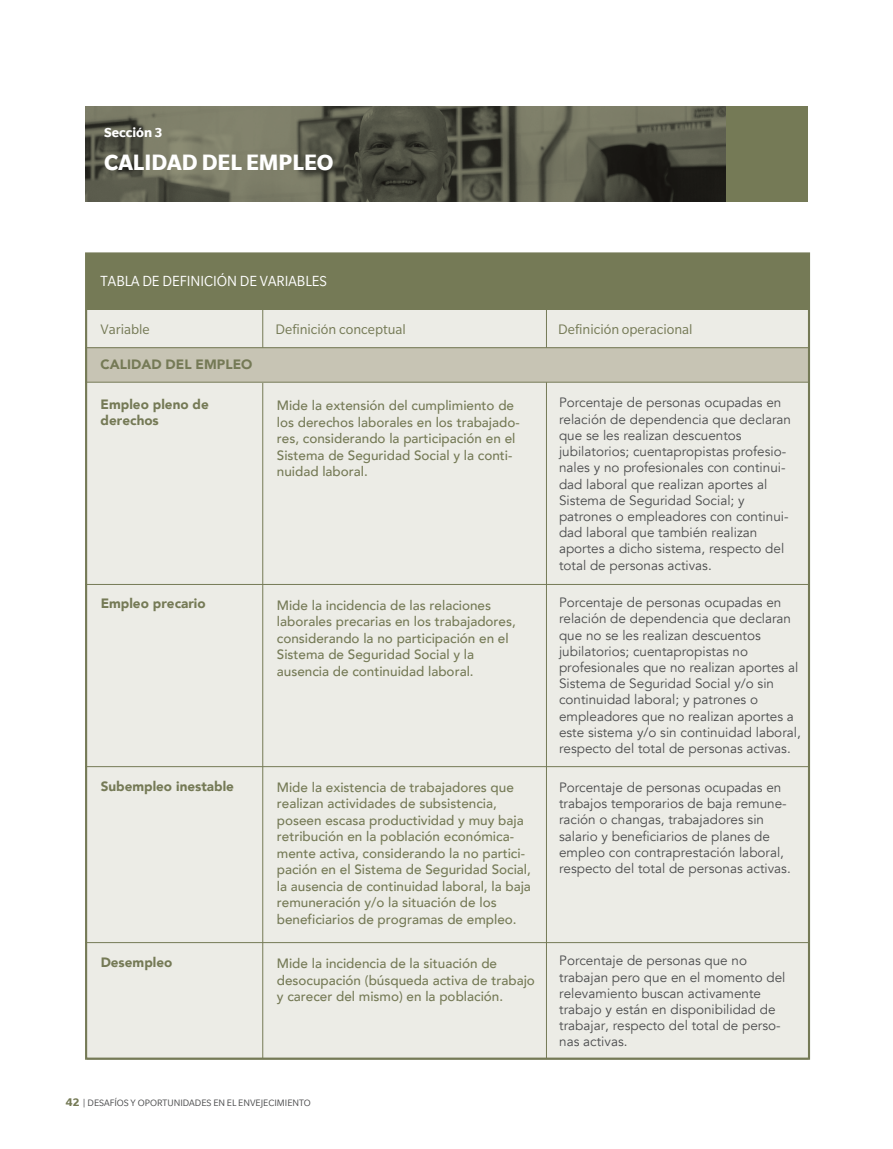
<style>
.page{position:relative;width:893px;height:1149px;background:#fff}
.page>*{position:absolute;margin:0;border:0;box-sizing:border-box;transform-origin:0 0}
.bloque-texto{font:700 24px "Slate";color:#fff}
.t1{font:15.75px "Slate";color:#fff;scale:.95 1}
.t2{font:15px "Slate Std";color:#757a56}
.bloque-texto-2{font:700 14.25px "Slate";color:#fff}
.t3{font:13.5px/16.2px "Avenir";color:#4b4c4d}
.t4{font:500 13.5px/16.5px "Avenir";color:#757a56}
.t5{font:900 13.5px/16.2px "Avenir";color:#757a56}
.t6{font:10.05px "Slate";color:#4b4c4d}
.s1{font-weight:700;font-size:12px;color:#757a56}
.s2{font-size:10.5px}
</style>
<div class="page">
<svg style="left:85px;top:106px;width:641px;height:96px;background:#5a5b4c"></svg>
<div style="left:726px;top:106px;width:82px;height:96px;background:#757a56"></div>
<div style="left:86px;top:253px;width:723px;height:805px;background:#ecece6"></div>
<div style="left:85px;top:347px;width:725px;height:35px;background:#c7c4b4"></div>
<div style="left:87px;top:254px;width:721px;height:55px;background:#757a56"></div>
<hr style="left:546px;top:307px;width:1px;height:40px;background:#757a56">
<hr style="left:262px;top:307px;width:1px;height:40px;background:#757a56">
<hr style="left:546px;top:382px;width:1px;height:676px;background:#757a56">
<hr style="left:262px;top:383px;width:1px;height:675px;background:#757a56">
<hr style="left:87px;top:1057px;width:721px;height:2px;background:#757a56">
<hr style="left:85px;top:347px;width:725px;height:1px;background:#757a56">
<hr style="left:85px;top:382px;width:725px;height:1px;background:#757a56">
<hr style="left:85px;top:766px;width:725px;height:1px;background:#757a56">
<hr style="left:85px;top:941px;width:725px;height:1px;background:#757a56">
<hr style="left:85px;top:584px;width:725px;height:1px;background:#757a56">
<p class="bloque-texto-2" style="left:104px;top:125px;width:60px">Sección 3</p>
<p class="bloque-texto" style="left:104px;top:149px;width:231px">CALIDAD DEL EMPLEO</p>
<p class="t1" style="left:101px;top:272px;width:240px">TABLA DE DEFINICIÓN DE VARIABLES</p>
<p class="t2" style="left:101px;top:321px;width:51px">Variable</p>
<p class="t2" style="left:276px;top:321px;width:132px">Definición conceptual</p>
<p class="t2" style="left:558px;top:321px;width:136px">Definición operacional</p>
<p class="t5" style="left:101px;top:355px;width:153px">CALIDAD DEL EMPLEO</p>
<p class="t5" style="left:101px;top:395px;width:110px">Empleo pleno de derechos</p>
<p class="t4" style="left:277px;top:396px;width:244px">Mide la extensión del cumplimiento de los derechos laborales en los trabajado&shy;res, considerando la participación en el Sistema de Seguridad Social y la conti&shy;nuidad laboral.</p>
<p class="t3" style="left:559px;top:395px;width:234px">Porcentaje de personas ocupadas en relación de dependencia que declaran que se les realizan descuentos jubilatorios; cuentapropistas profesio&shy;nales y no profesionales con continui&shy;dad laboral que realizan aportes al Sistema de Seguridad Social; y patrones o empleadores con continui&shy;dad laboral que también realizan aportes a dicho sistema, respecto del total de personas activas.</p>
<p class="t5" style="left:101px;top:595px;width:106px">Empleo precario</p>
<p class="t3" style="left:559px;top:594px;width:243px">Porcentaje de personas ocupadas en relación de dependencia que declaran que no se les realizan descuentos jubilatorios; cuentapropistas no profesionales que no realizan aportes al Sistema de Seguridad Social y/o sin continuidad laboral; y patrones o empleadores que no realizan aportes a este sistema y/o sin continuidad laboral, respecto del total de personas activas.</p>
<p class="t4" style="left:277px;top:777px;width:256px">Mide la existencia de trabajadores que realizan actividades de subsistencia, poseen escasa productividad y muy baja retribución en la población económica&shy;mente activa, considerando la no partici&shy;pación en el Sistema de Seguridad Social, la ausencia de continuidad laboral, la baja remuneración y/o la situación de los beneficiarios de programas de empleo.</p>
<p class="t4" style="left:277px;top:596px;width:241px">Mide la incidencia de las relaciones laborales precarias en los trabajadores, considerando la no participación en el Sistema de Seguridad Social y la ausencia de continuidad laboral.</p>
<p class="t5" style="left:101px;top:778px;width:135px">Subempleo inestable</p>
<p class="t3" style="left:559px;top:779px;width:233px">Porcentaje de personas ocupadas en trabajos temporarios de baja remune&shy;ración o changas, trabajadores sin salario y beneficiarios de planes de empleo con contraprestación laboral, respecto del total de personas activas.</p>
<p class="t5" style="left:101px;top:953px;width:73px">Desempleo</p>
<p class="t3" style="left:559px;top:952px;width:228px">Porcentaje de personas que no trabajan pero que en el momento del relevamiento buscan activamente trabajo y están en disponibilidad de trabajar, respecto del total de perso&shy;nas activas.</p>
<p class="t4" style="left:277px;top:954px;width:260px">Mide la incidencia de la situación de desocupación (búsqueda activa de trabajo y carecer del mismo) en la población.</p>
<p class="t6" style="left:66px;top:1097px;width:246px"><span class="s1">42</span> <span class="s2">|</span> DESAFÍOS Y OPORTUNIDADES EN EL ENVEJECIMIENTO</p>
</div>
